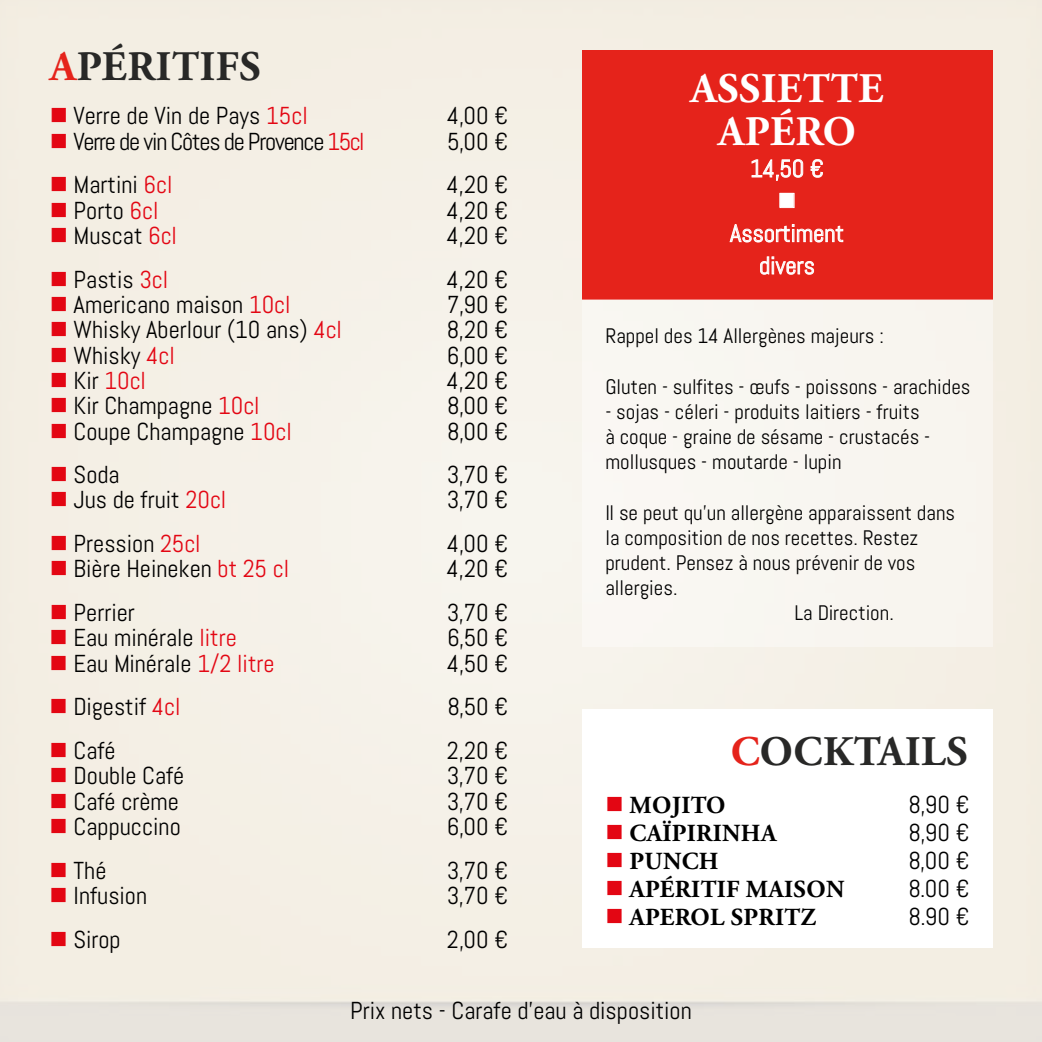
<style>
.page{position:relative;width:1042px;height:1042px;background:#fff}
.page>*{position:absolute;margin:0;border:0;box-sizing:border-box;transform-origin:0 0}
.t1{font:700 42px "Adobe Garamond Pro";letter-spacing:.015em;color:#282827}
.t2{font:700 42px/42.9px "Adobe Garamond Pro";letter-spacing:.015em;color:#fff;text-align:center}
.t3{font:24.5px "Abel";color:#000}
.t4{font:700 24.5px "Adobe Garamond Pro";letter-spacing:.015em;color:#000}
.t5{font:24.5px "Abel";letter-spacing:-.05em;color:#000}
.t6{font:24.5px/32.4px "Abel";color:#fff;text-align:center}
.t7{font:24.5px "Abel";color:#e30613}
.t8{font:24.5px "Wingdings";color:#fff}
.t9{font:21px/25.2px "Abel";color:#000}
.s1{color:#e5231b}
.s2{color:#e30613}
.s3{color:#000}
</style>
<div class="page">
<img style="left:0;top:0;width:1042px;height:1042px">
<div style="left:581px;top:709px;width:411px;height:238px;background:#fff"></div>
<div style="left:581px;top:50px;width:411px;height:250px;background:#e5231b"></div>
<svg style="left:751px;top:159px;width:53px;height:22px"></svg>
<svg style="left:810px;top:159px;width:13px;height:19px"></svg>
<div style="left:779px;top:193px;width:15px;height:15px;border:1px solid #fff"></div>
<svg style="left:729px;top:224px;width:114px;height:19px"></svg>
<svg style="left:760px;top:256px;width:54px;height:19px"></svg>
<div style="left:581px;top:300px;width:411px;height:347px;background:#f8f6f1"></div>
<h1 class="t1" style="left:50px;top:42px;width:212px"><span class="s1">A</span>PÉRITIFS</h1>
<p class="t3" style="left:50px;top:100px;width:260px"><span class="s2">■</span> Verre de Vin de Pays <span class="s2">15cl</span></p>
<p class="t3" style="left:447px;top:100px;width:63px">4,00 €</p>
<p class="t5" style="left:50px;top:126px;width:316px"><span class="s2">■</span> Verre de vin Côtes de Provence <span class="s2">15cl</span></p>
<p class="t3" style="left:447px;top:126px;width:63px">5,00 €</p>
<p class="t3" style="left:50px;top:169px;width:124px"><span class="s2">■</span> Martini <span class="s2">6cl</span></p>
<p class="t3" style="left:446px;top:169px;width:63px">4,20 €</p>
<p class="t3" style="left:50px;top:195px;width:110px"><span class="s2">■</span> Porto <span class="s2">6cl</span></p>
<p class="t3" style="left:446px;top:195px;width:63px">4,20 €</p>
<p class="t3" style="left:50px;top:220px;width:129px"><span class="s2">■</span> Muscat <span class="s2">6cl</span></p>
<p class="t3" style="left:446px;top:220px;width:63px">4,20 €</p>
<p class="t3" style="left:50px;top:264px;width:120px"><span class="s2">■</span> Pastis <span class="s2">3cl</span></p>
<p class="t3" style="left:446px;top:264px;width:63px">4,20 €</p>
<p class="t3" style="left:50px;top:289px;width:242px"><span class="s2">■</span> Americano maison <span class="s2">10cl</span></p>
<p class="t3" style="left:447px;top:289px;width:63px">7,90 €</p>
<p class="t3" style="left:50px;top:314px;width:294px"><span class="s2">■</span> Whisky Aberlour (10 ans) <span class="s2">4cl</span></p>
<p class="t3" style="left:447px;top:314px;width:63px">8,20 €</p>
<p class="t3" style="left:50px;top:340px;width:127px"><span class="s2">■</span> Whisky <span class="s2">4cl</span></p>
<p class="t3" style="left:447px;top:340px;width:63px">6,00 €</p>
<p class="t7" style="left:50px;top:365px;width:98px">■ <span class="s3">Kir</span> 10cl</p>
<p class="t3" style="left:446px;top:365px;width:63px">4,20 €</p>
<p class="t3" style="left:50px;top:390px;width:211px"><span class="s2">■</span> Kir Champagne <span class="s2">10cl</span></p>
<p class="t3" style="left:447px;top:390px;width:63px">8,00 €</p>
<p class="t3" style="left:50px;top:415px;width:244px"><span class="s2">■</span> Coupe Champagne <span class="s2">10cl</span></p>
<p class="t3" style="left:447px;top:415px;width:63px">8,00 €</p>
<p class="t3" style="left:50px;top:459px;width:72px"><span class="s2">■</span> Soda</p>
<p class="t3" style="left:447px;top:459px;width:63px">3,70 €</p>
<p class="t3" style="left:50px;top:484px;width:178px"><span class="s2">■</span> Jus de fruit <span class="s2">20cl</span></p>
<p class="t3" style="left:447px;top:484px;width:63px">3,70 €</p>
<p class="t3" style="left:50px;top:528px;width:152px"><span class="s2">■</span> Pression <span class="s2">25cl</span></p>
<p class="t3" style="left:447px;top:528px;width:63px">4,00 €</p>
<p class="t3" style="left:50px;top:553px;width:241px"><span class="s2">■</span> Bière Heineken <span class="s2">bt 25 cl</span></p>
<p class="t3" style="left:446px;top:553px;width:63px">4,20 €</p>
<p class="t3" style="left:50px;top:597px;width:87px"><span class="s2">■</span> Perrier</p>
<p class="t3" style="left:447px;top:597px;width:63px">3,70 €</p>
<p class="t3" style="left:50px;top:622px;width:189px"><span class="s2">■</span> Eau minérale <span class="s2">litre</span></p>
<p class="t3" style="left:447px;top:622px;width:63px">6,50 €</p>
<p class="t3" style="left:50px;top:648px;width:226px"><span class="s2">■</span> Eau Minérale <span class="s2">1/2 litre</span></p>
<p class="t3" style="left:447px;top:648px;width:63px">4,50 €</p>
<p class="t3" style="left:50px;top:691px;width:132px"><span class="s2">■</span> Digestif <span class="s2">4cl</span></p>
<p class="t3" style="left:447px;top:691px;width:62px">8,50 €</p>
<p class="t3" style="left:50px;top:735px;width:68px"><span class="s2">■</span> Café</p>
<p class="t3" style="left:447px;top:735px;width:63px">2,20 €</p>
<p class="t3" style="left:50px;top:760px;width:136px"><span class="s2">■</span> Double Café</p>
<p class="t3" style="left:447px;top:760px;width:63px">3,70 €</p>
<p class="t3" style="left:50px;top:785px;width:131px"><span class="s2">■</span> Café crème</p>
<p class="t3" style="left:447px;top:785px;width:63px">3,70 €</p>
<p class="t3" style="left:50px;top:811px;width:133px"><span class="s2">■</span> Cappuccino</p>
<p class="t3" style="left:447px;top:811px;width:63px">6,00 €</p>
<p class="t3" style="left:50px;top:854px;width:58px"><span class="s2">■</span> Thé</p>
<p class="t3" style="left:447px;top:854px;width:63px">3,70 €</p>
<p class="t3" style="left:50px;top:880px;width:99px"><span class="s2">■</span> Infusion</p>
<p class="t3" style="left:447px;top:880px;width:63px">3,70 €</p>
<p class="t3" style="left:50px;top:923px;width:73px"><span class="s2">■</span> Sirop</p>
<p class="t3" style="left:447px;top:923px;width:63px">2,00 €</p>
<h1 class="t2" style="left:690px;top:68px;width:194px">ASSIETTE<br>APÉRO</h1>
<p class="t6" style="left:750px;top:152px;width:75px">14,50 €</p>
<p class="t8" style="left:778px;top:187px;width:20px">■</p>
<p class="t6" style="left:730px;top:217px;width:115px">Assortiment divers</p>
<p class="t9" style="left:605px;top:323px;width:280px">Rappel des 14 Allergènes majeurs :</p>
<p class="t9" style="left:605px;top:374px;width:367px">Gluten - sulfites - œufs - poissons - arachides</p>
<p class="t9" style="left:605px;top:399px;width:326px">- sojas - céleri - produits laitiers - fruits à coque - graine de sésame - crustacés - mollusques - moutarde - lupin</p>
<p class="t9" style="left:605px;top:500px;width:351px">Il se peut qu’un allergène apparaissent dans</p>
<p class="t9" style="left:605px;top:525px;width:314px">la composition de nos recettes. Restez</p>
<p class="t9" style="left:605px;top:550px;width:312px">prudent. Pensez à nous prévenir de vos</p>
<p class="t9" style="left:605px;top:575px;width:74px">allergies.</p>
<p class="t9" style="left:794px;top:600px;width:101px">La Direction.</p>
<h1 class="t1" style="left:731px;top:727px;width:238px"><span class="s1">C</span>OCKTAILS</h1>
<p class="t4" style="left:605px;top:791px;width:122px"><span class="s2">■</span> MOJITO</p>
<p class="t3" style="left:908px;top:789px;width:62px">8,90 €</p>
<p class="t4" style="left:605px;top:819px;width:172px"><span class="s2">■</span> CAÏPIRINHA</p>
<p class="t3" style="left:908px;top:817px;width:62px">8,90 €</p>
<p class="t4" style="left:605px;top:847px;width:115px"><span class="s2">■</span> PUNCH</p>
<p class="t3" style="left:908px;top:845px;width:63px">8,00 €</p>
<p class="t4" style="left:605px;top:875px;width:240px"><span class="s2">■</span> APÉRITIF MAISON</p>
<p class="t3" style="left:908px;top:873px;width:63px">8.00 €</p>
<p class="t4" style="left:605px;top:903px;width:212px"><span class="s2">■</span> APEROL SPRITZ</p>
<p class="t3" style="left:908px;top:901px;width:62px">8.90 €</p>
<p class="t3" style="left:350px;top:995px;width:343px">Prix nets - Carafe d’eau à disposition</p>
</div>
